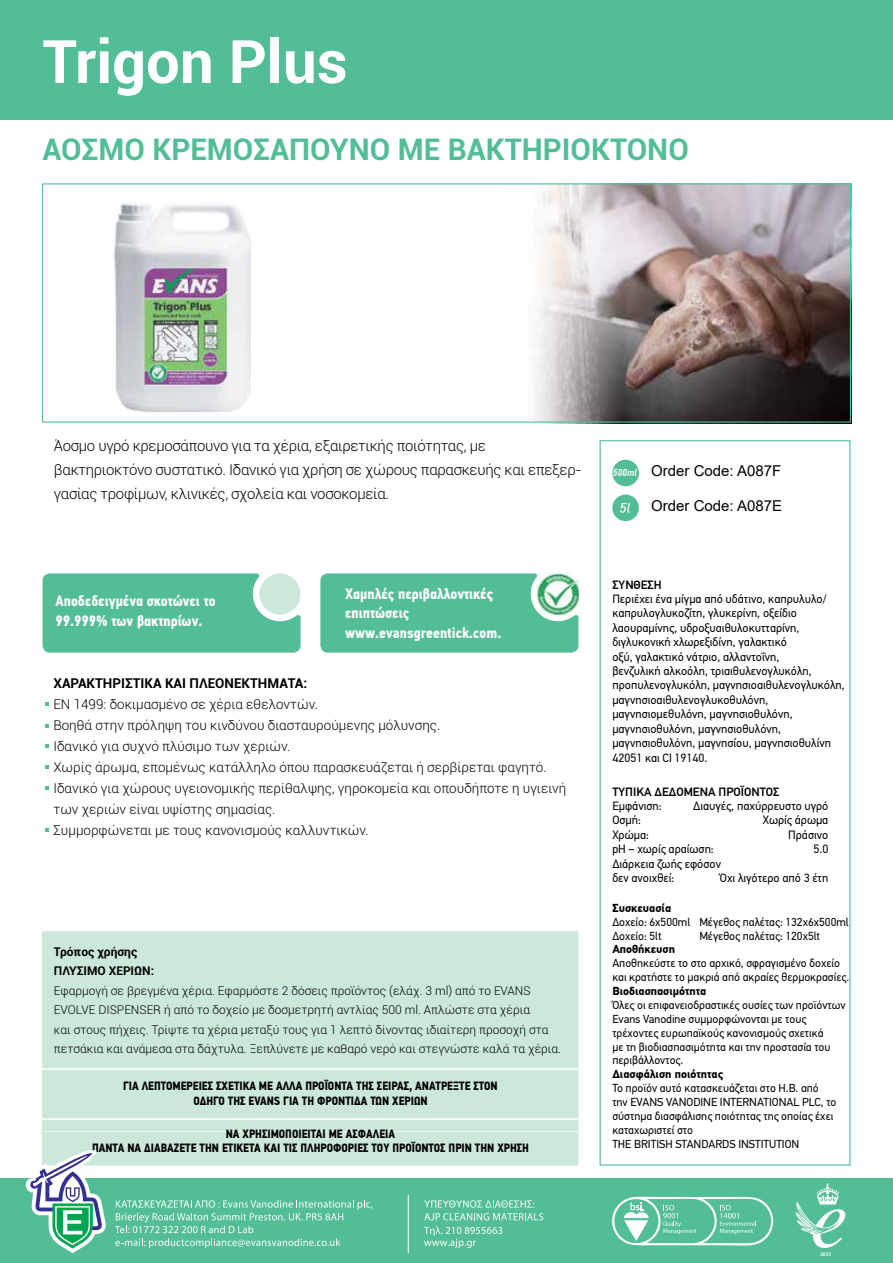
<style>
.page{position:relative;width:893px;height:1263px;background:#fff}
.page>*{position:absolute;margin:0;border:0;box-sizing:border-box;transform-origin:0 0}
.t1{font:700 60px "Roboto";color:#fff}
.t2{font:700 29.85px "Roboto";color:#53be95}
.t3{font:300 15px/24px "Roboto";letter-spacing:-.02em;color:#000}
.t4{font:700 15px/19.5px "PF Din Text Cond Pro";color:#fff}
.t5{font:15px "Arial";color:#000}
.t6{font:300 13.5px/21px "Roboto";color:#000}
.t7{font:700 13.5px "Roboto";color:#000}
.t8{font:12px/14.4px "PF Din Text Pro";color:#000}
.t9{font:300 12px/19.5px "Roboto";color:#000}
.t10{font:700 12px/14.4px "PF Din Text Cond Pro";color:#000;text-align:center}
.t11{font:500 12px "PF Din Text Pro";color:#000}
.t12{font:700 12px/19.5px "Roboto";color:#000}
.t13{font:11.55px/13.8px "PF Din Text Pro";color:#000}
.t14{font:700 11.55px "PF Din Text Pro";color:#000}
.s1{font-family:"PF Din Text Cond Pro";font-weight:500;font-style:italic;font-size:10.2px;color:#fff}
</style>
<div class="page">
<svg style="left:320px;top:573px;width:258px;height:80px;background:#5ec19a"></svg>
<div style="left:43px;top:573px;width:258px;height:80px;background:#53be95"></div>
<div style="left:259px;top:573px;width:42px;height:42px;background:#cce8da;border-radius:50%"></div>
<div style="left:600px;top:440px;width:250px;height:725px;border:1px solid #53be95"></div>
<img style="left:535px;top:185px;width:314px;height:236px">
<div style="left:42px;top:183px;width:809px;height:240px;border:1px solid #53be95"></div>
<img style="left:115px;top:203px;width:135px;height:208px">
<div style="left:0;top:0;width:893px;height:120px;background:#53be95"></div>
<div style="left:0;top:1178px;width:893px;height:85px;background:#53be95"></div>
<div style="left:42px;top:931px;width:536px;height:234px;background:#cce8da"></div>
<hr style="left:42px;top:1118px;width:536px;height:2px;background:#fff">
<hr style="left:42px;top:1068px;width:536px;height:2px;background:#fff">
<svg style="left:26px;top:1146px;width:80px;height:107px"></svg>
<svg style="left:115px;top:1200px;width:257px;height:48px"></svg>
<svg style="left:424px;top:1200px;width:111px;height:7px"></svg>
<svg style="left:424px;top:1213px;width:119px;height:7px"></svg>
<svg style="left:424px;top:1226px;width:78px;height:22px"></svg>
<hr style="left:408px;top:1195px;width:1px;height:58px;background:#fff">
<div style="left:612px;top:495px;width:27px;height:26px;background:#53be95;border-radius:50%"></div>
<svg style="left:620px;top:503px;width:10px;height:10px"></svg>
<svg style="left:45px;top:702px;width:4px;height:4px"></svg>
<svg style="left:45px;top:724px;width:4px;height:4px"></svg>
<svg style="left:45px;top:744px;width:4px;height:4px"></svg>
<svg style="left:45px;top:765px;width:4px;height:3px"></svg>
<svg style="left:45px;top:786px;width:4px;height:4px"></svg>
<svg style="left:45px;top:828px;width:4px;height:4px"></svg>
<div style="left:612px;top:460px;width:27px;height:26px;background:#53be95;border-radius:50%"></div>
<svg style="left:612px;top:1196px;width:162px;height:50px"></svg>
<svg style="left:796px;top:1183px;width:50px;height:73px"></svg>
<h1 class="t1" style="left:43px;top:19px;width:307px">Trigon Plus</h1>
<h2 class="t2" style="left:43px;top:128px;width:648px">ΑΟΣΜΟ ΚΡΕΜΟΣΑΠΟΥΝΟ ΜΕ ΒΑΚΤΗΡΙΟΚΤΟΝΟ</h2>
<p class="t3" style="left:54px;top:434px;width:529px">Άοσμο υγρό κρεμοσάπουνο για τα χέρια, εξαιρετικής ποιότητας, με βακτηριοκτόνο συστατικό. Ιδανικό για χρήση σε χώρους παρασκευής και επεξερ&shy;γασίας τροφίμων, κλινικές, σχολεία και νοσοκομεία.</p>
<p class="t4" style="left:55px;top:592px;width:162px">Αποδεδειγμένα σκοτώνει το<br>99.999% των βακτηρίων.</p>
<p class="t4" style="left:345px;top:584px;width:158px">Χαμηλές περιβαλλοντικές επιπτώσεις www.evansgreentick.com.</p>
<p class="t7" style="left:53px;top:673px;width:255px">ΧΑΡΑΚΤΗΡΙΣΤΙΚΑ ΚΑΙ ΠΛΕΟΝΕΚΤΗΜΑΤΑ:</p>
<p class="t6" style="left:53px;top:693px;width:514px">EN 1499: δοκιμασμένο σε χέρια εθελοντών.<br>Βοηθά στην πρόληψη του κινδύνου διασταυρούμενης μόλυνσης.<br>Ιδανικό για συχνό πλύσιμο των χεριών.<br>Χωρίς άρωμα, επομένως κατάλληλο όπου παρασκευάζεται ή σερβίρεται φαγητό.<br>Ιδανικό για χώρους υγειονομικής περίθαλψης, γηροκομεία και οπουδήποτε η υγιεινή των χεριών είναι υψίστης σημασίας.<br>Συμμορφώνεται με τους κανονισμούς καλλυντικών.</p>
<p class="t12" style="left:54px;top:941px;width:102px">Τρόπος χρήσης<br>ΠΛΥΣΙΜΟ ΧΕΡΙΩΝ:</p>
<p class="t9" style="left:54px;top:980px;width:509px">Εφαρμογή σε βρεγμένα χέρια. Εφαρμόστε 2 δόσεις προϊόντος (ελάχ. 3 ml) από το EVANS EVOLVE DISPENSER ή από το δοχείο με δοσμετρητή αντλίας 500 ml. Απλώστε στα χέρια<br>και στους πήχεις. Τρίψτε τα χέρια μεταξύ τους για 1 λεπτό δίνοντας ιδιαίτερη προσοχή στα πετσάκια και ανάμεσα στα δάχτυλα. Ξεπλύνετε με καθαρό νερό και στεγνώστε καλά τα χέρια.</p>
<p class="t10" style="left:123px;top:1079px;width:376px">ΓΙΑ ΛΕΠΤΟΜΕΡΕΙΕΣ ΣΧΕΤΙΚΑ ΜΕ ΑΛΛΑ ΠΡΟΪΟΝΤΑ ΤΗΣ ΣΕΙΡΑΣ, ΑΝΑΤΡΕΞΤΕ ΣΤΟΝ<br>Ο∆ΗΓΟ ΤΗΣ EVANS ΓΙΑ ΤΗ ΦΡΟΝΤΙ∆Α ΤΩΝ ΧΕΡΙΩΝ</p>
<p class="t10" style="left:92px;top:1127px;width:438px">ΝΑ ΧΡΗΣΙΜΟΠΟΙΕΙΤΑΙ ΜΕ ΑΣΦΑΛΕΙΑ<br>ΠΑΝΤΑ ΝΑ ΔΙΑΒΑΖΕΤΕ ΤΗΝ ΕΤΙΚΕΤΑ ΚΑΙ ΤΙΣ ΠΛΗΡΟΦΟΡΙΕΣ ΤΟΥ ΠΡΟΪΟΝΤΟΣ ΠΡΙΝ ΤΗΝ ΧΡΗΣΗ</p>
<p class="t5" style="left:613px;top:460px;width:170px"><span class="s1">500ml</span> Order Code: A087F</p>
<p class="t5" style="left:651px;top:495px;width:132px">Order Code: A087E</p>
<p class="t11" style="left:612px;top:577px;width:51px">ΣΥΝΘΕΣΗ</p>
<p class="t8" style="left:612px;top:592px;width:234px">Περιέχει ένα μίγμα από υδάτινο, καπρυλυλο/ καπρυλογλυκοζίτη, γλυκερίνη, οξείδιο λαουραμίνης, υδροξυαιθυλοκυτταρίνη, διγλυκονική χλωρεξιδίνη, γαλακτικό<br>οξύ, γαλακτικό νάτριο, αλλαντοΐνη,<br>βενζυλική αλκοόλη, τριαιθυλενογλυκόλη, προπυλενογλυκόλη, μαγνησιοαιθυλενογλυκόλη, μαγνησιοαιθυλενογλυκοθυλόνη, μαγνησιομεθυλόνη, μαγνησιοθυλόνη, μαγνησιοθυλόνη, μαγνησιοθυλόνη, μαγνησιοθυλόνη, μαγνησίου, μαγνησιοθυλίνη 42051 και CI 19140.</p>
<p class="t11" style="left:612px;top:784px;width:169px">ΤΥΠΙΚΑ ΔΕΔΟΜΕΝΑ ΠΡΟΪΟΝΤΟΣ</p>
<p class="t8" style="left:612px;top:799px;width:51px">Εμφάνιση:</p>
<p class="t8" style="left:693px;top:799px;width:137px">∆ιαυγές, παχύρρευστο υγρό</p>
<p class="t8" style="left:612px;top:813px;width:30px">Οσμή:</p>
<p class="t8" style="left:763px;top:813px;width:67px">Χωρίς άρωμα</p>
<p class="t8" style="left:612px;top:828px;width:38px">Χρώμα:</p>
<p class="t8" style="left:788px;top:828px;width:42px">Πράσινο</p>
<p class="t8" style="left:612px;top:842px;width:103px">pH – χωρίς αραίωση:</p>
<p class="t8" style="left:813px;top:842px;width:16px">5.0</p>
<p class="t8" style="left:612px;top:856px;width:110px">Διάρκεια ζωής εφόσον δεν ανοιχθεί:</p>
<p class="t8" style="left:720px;top:871px;width:110px">Όχι λιγότερο από 3 έτη</p>
<p class="t14" style="left:612px;top:901px;width:60px">Συσκευασία</p>
<p class="t13" style="left:612px;top:915px;width:238px">Δοχείο: 6x500ml Μέγεθος παλέτας: 132x6x500ml<br>Δοχείο: 5lt</p>
<p class="t13" style="left:699px;top:929px;width:122px">Μέγεθος παλέτας: 120x5lt</p>
<p class="t14" style="left:612px;top:942px;width:64px">Αποθήκευση</p>
<p class="t13" style="left:612px;top:956px;width:238px">Αποθηκεύστε το στο αρχικό, σφραγισμένο δοχείο και κρατήστε το μακριά από ακραίες θερμοκρασίες.</p>
<p class="t14" style="left:612px;top:984px;width:96px">Bιοδιασπασιμότητα</p>
<p class="t13" style="left:612px;top:998px;width:235px">Όλες οι επιφανειοδραστικές ουσίες των προϊόντων Evans Vanodine συμμορφώνονται με τους τρέχοντες ευρωπαϊκούς κανονισμούς σχετικά<br>με τη βιοδιασπασιμότητα και την προστασία του περιβάλλοντος.</p>
<p class="t14" style="left:612px;top:1067px;width:112px">Διασφάλιση ποιότητας</p>
<p class="t13" style="left:612px;top:1081px;width:226px">Το προϊόν αυτό κατασκευάζεται στο Η.Β. από την EVANS VANODINE INTERNATIONAL PLC, το σύστημα διασφάλισης ποιότητας της οποίας έχει καταχωριστεί στο<br>THE BRITISH STANDARDS INSTITUTION</p>
</div>
